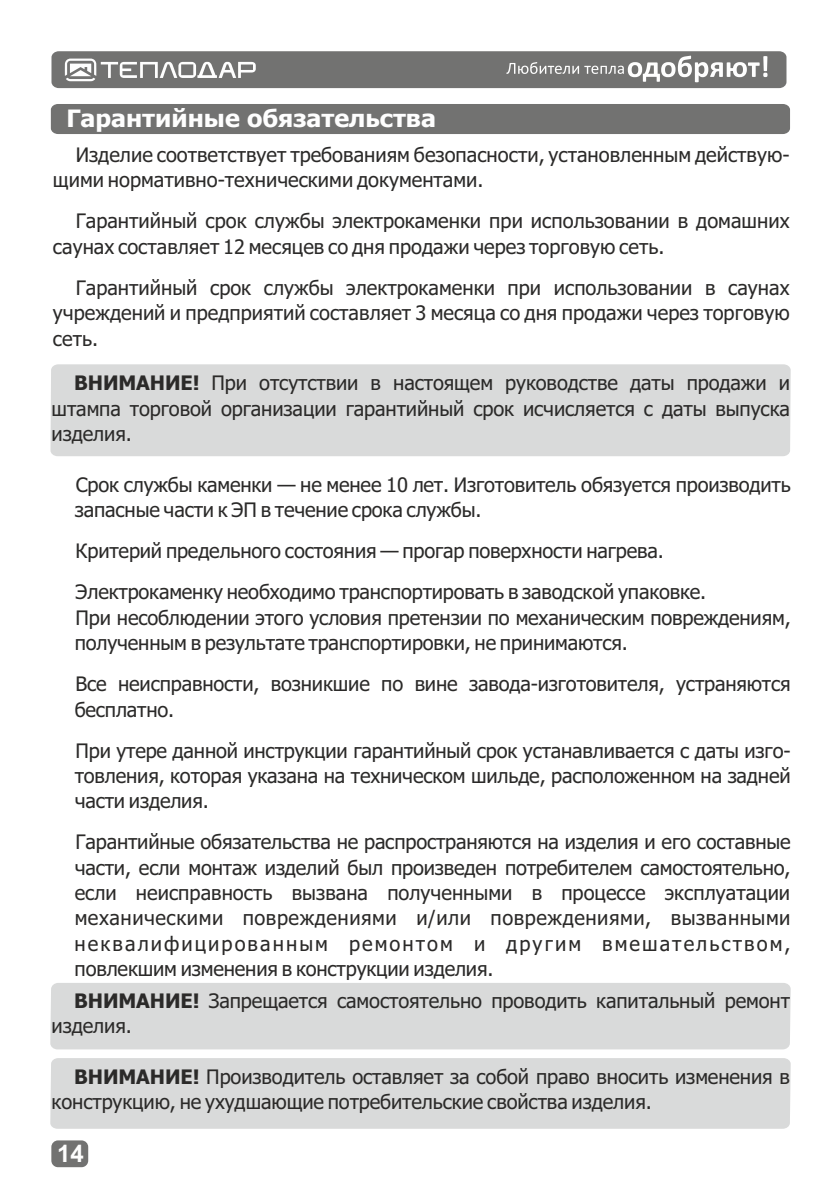
<style>
.page{position:relative;width:840px;height:1191px;background:#fff}
.page>*{position:absolute;margin:0;border:0;box-sizing:border-box;transform-origin:0 0}
.t1{font:700 24px "Tahoma";color:#fefefe;scale:1.04 1}
.t2{font:700 24px "Arial";color:#fefefe}
.t3{font:20px/25.4px "Tahoma";letter-spacing:-.005em;color:#2b2a29}
.s1{font-weight:700}
</style>
<div class="page">
<svg style="left:51px;top:1140px;width:37px;height:27px"></svg>
<div style="left:51px;top:104px;width:738px;height:30px;background:#727271"></div>
<div style="left:50px;top:364px;width:740px;height:92px;background:#d9dada"></div>
<div style="left:50px;top:983px;width:740px;height:66px;background:#d9dada"></div>
<div style="left:50px;top:1058px;width:740px;height:70px;background:#d9dada"></div>
<svg style="left:51px;top:51px;width:735px;height:37px;background:#828281"></svg>
<p class="t1" style="left:66px;top:109px;width:357px">Гарантийные обязательства</p>
<p class="t3" style="left:53px;top:144px;width:737px;text-indent:23px">Изделие соответствует требованиям безопасности, установленным действую&shy;щими нормативно-техническими документами.</p>
<p class="t3" style="left:53px;top:210px;width:737px;text-indent:23px">Гарантийный срок службы электрокаменки при использовании в домашних саунах составляет 12 месяцев со дня продажи через торговую сеть.</p>
<p class="t3" style="left:53px;top:276px;width:737px;text-align:justify;text-indent:23px">Гарантийный срок службы электрокаменки при использовании в саунах учреждений и предприятий составляет 3 месяца со дня продажи через торговую сеть.</p>
<p class="t3" style="left:52px;top:372px;width:739px;text-align:justify;text-indent:23px"><span class="s1">ВНИМАНИЕ!</span> При отсутствии в настоящем руководстве даты продажи и штампа торговой организации гарантийный срок исчисляется с даты выпуска изделия.</p>
<p class="t3" style="left:75px;top:473px;width:717px">Срок службы каменки — не менее 10 лет. Изготовитель обязуется производить запасные части к ЭП в течение срока службы.</p>
<p class="t3" style="left:76px;top:532px;width:631px;line-height:41px">Критерий предельного состояния — прогар поверхности нагрева.<br>Электрокаменку необходимо транспортировать в заводской упаковке.</p>
<p class="t3" style="left:75px;top:606px;width:717px">При несоблюдении этого условия претензии по механическим повреждениям, полученным в результате транспортировки, не принимаются.</p>
<p class="t3" style="left:75px;top:673px;width:717px">Все неисправности, возникшие по вине завода-изготовителя, устраняются бесплатно.</p>
<p class="t3" style="left:75px;top:739px;width:717px;text-align:justify">При утере данной инструкции гарантийный срок устанавливается с даты изго&shy;товления, которая указана на техническом шильде, расположенном на задней части изделия.</p>
<p class="t3" style="left:75px;top:831px;width:717px;text-align:justify">Гарантийные обязательства не распространяются на изделия и его составные части, если монтаж изделий был произведен потребителем самостоятельно, если неисправность вызвана полученными в процессе эксплуатации механическими повреждениями и/или повреждениями, вызванными неквалифицированным ремонтом и другим вмешательством, повлекшим изменения в конструкции изделия.</p>
<p class="t3" style="left:52px;top:990px;width:739px;line-height:24.2px;text-indent:23px"><span class="s1">ВНИМАНИЕ!</span> Запрещается самостоятельно проводить капитальный ремонт изделия.</p>
<p class="t3" style="left:52px;top:1065px;width:739px;text-indent:23px"><span class="s1">ВНИМАНИЕ!</span> Производитель оставляет за собой право вносить изменения в конструкцию, не ухудшающие потребительские свойства изделия.</p>
<p class="t2" style="left:57px;top:1145px;width:28px">14</p>
</div>
